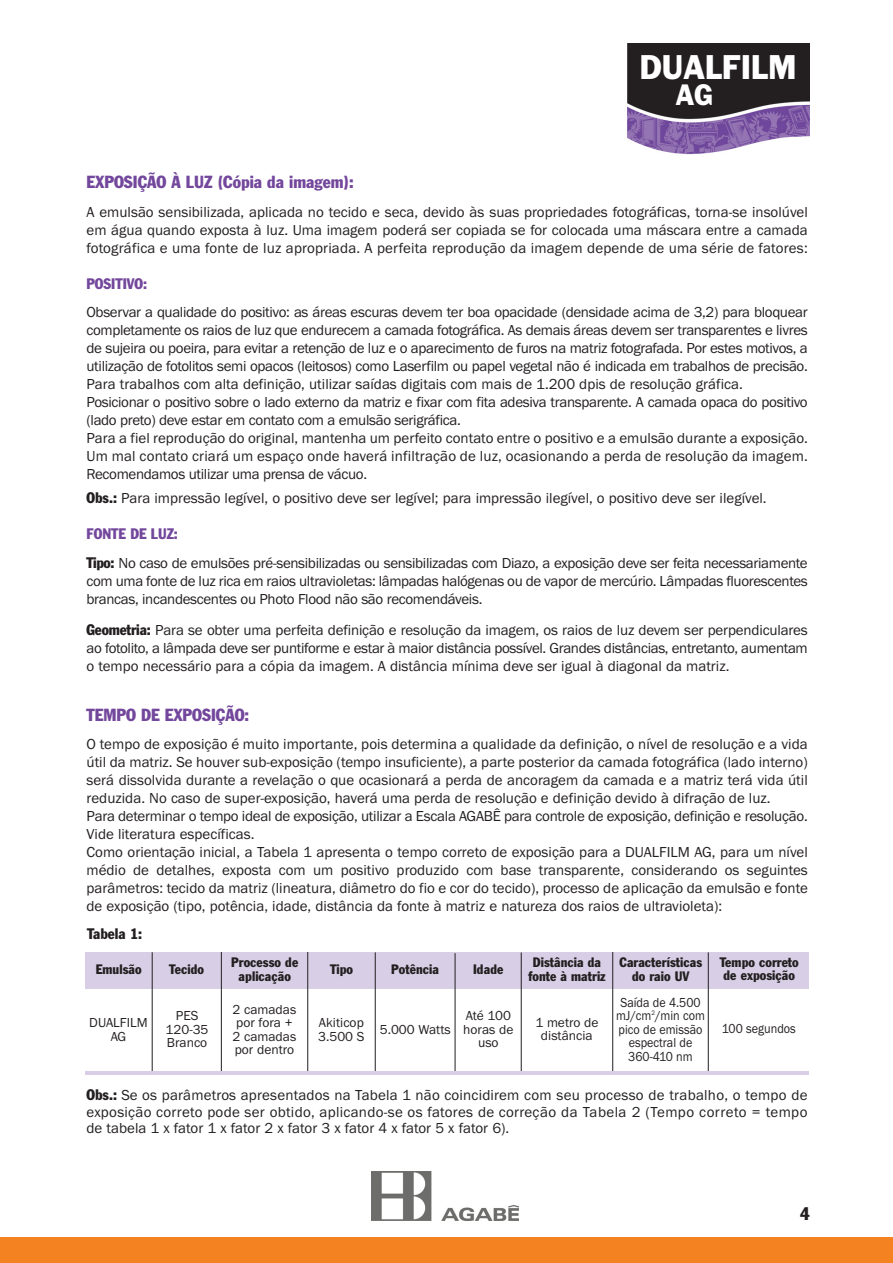
<style>
.page{position:relative;width:893px;height:1263px;background:#fff}
.page>*{position:absolute;margin:0;border:0;box-sizing:border-box;transform-origin:0 0}
.t1{font:31.65px "Franklin Gothic";letter-spacing:-.015em;color:#fff;scale:.9 1}
.t2{font:27.15px "Franklin Gothic";color:#fff;scale:.9 1}
.t3{font:condensed 18px "Franklin Gothic";color:#231f20}
.t4{font:condensed 17.25px "Franklin Gothic";color:#73479c}
.t5{font:15px/18px "Franklin Gothic";color:#231f20;text-align:justify}
.t6{font:15px/18px "Franklin Gothic";letter-spacing:-.025em;color:#231f20}
.t7{font:condensed 15px "Franklin Gothic";color:#73479c}
.t8{font:condensed 15px "Franklin Gothic";color:#231f20}
.t9{font:condensed 13.5px/13.5px "Franklin Gothic";letter-spacing:.005em;color:#231f20;text-align:center}
.t10{font:13.5px/13.5px "Franklin Gothic";color:#231f20;text-align:center}
.t11{font:13.5px/13.5px "Franklin Gothic";color:#231f20;text-align:center;scale:.9 1}
.s1{font-stretch:condensed}
.s2{font-stretch:condensed;color:#73479c}
</style>
<div class="page">
<img style="left:371px;top:1171px;width:147px;height:50px">
<div style="left:0;top:1237px;width:893px;height:26px;background:#f58220"></div>
<img style="left:627px;top:43px;width:182px;height:112px">
<div style="left:85px;top:952px;width:724px;height:36px;background:#d8cfe6"></div>
<hr style="left:152px;top:952px;width:1px;height:120px;background:#231f20">
<hr style="left:221px;top:952px;width:1px;height:119px;background:#231f20">
<hr style="left:307px;top:952px;width:1px;height:120px;background:#231f20">
<hr style="left:375px;top:952px;width:1px;height:119px;background:#231f20">
<hr style="left:455px;top:953px;width:1px;height:119px;background:#231f20">
<hr style="left:521px;top:952px;width:1px;height:119px;background:#231f20">
<hr style="left:612px;top:952px;width:1px;height:119px;background:#231f20">
<hr style="left:708px;top:952px;width:1px;height:119px;background:#231f20">
<hr style="left:85px;top:1071px;width:724px;height:3px;background:#d8cfe6">
<h1 class="t1" style="left:640px;top:56px;width:176px">DUALFILM</h1>
<h2 class="t2" style="left:676px;top:85px;width:43px">AG</h2>
<p class="t4" style="left:87px;top:176px;width:269px">EXPOSIÇÃO À LUZ (Cópia da imagem):</p>
<p class="t5" style="left:87px;top:204px;width:723px">A emulsão sensibilizada, aplicada no tecido e seca, devido às suas propriedades fotográficas, torna-se insolúvel em água quando exposta à luz. Uma imagem poderá ser copiada se for colocada uma máscara entre a camada fotográfica e uma fonte de luz apropriada. A perfeita reprodução da imagem depende de uma série de fatores:</p>
<p class="t7" style="left:87px;top:278px;width:62px">POSITIVO:</p>
<p class="t6" style="left:87px;top:304px;width:723px">Observar a qualidade do positivo: as áreas escuras devem ter boa opacidade (densidade acima de 3,2) para bloquear completamente os raios de luz que endurecem a camada fotográfica. As demais áreas devem ser transparentes e livres de sujeira ou poeira, para evitar a retenção de luz e o aparecimento de furos na matriz fotografada. Por estes motivos, a utilização de fotolitos semi opacos (leitosos) como Laserfilm ou papel vegetal não é indicada em trabalhos de precisão.<br>Para trabalhos com alta definição, utilizar saídas digitais com mais de 1.200 dpis de resolução gráfica.<br>Posicionar o positivo sobre o lado externo da matriz e fixar com fita adesiva transparente. A camada opaca do positivo (lado preto) deve estar em contato com a emulsão serigráfica.<br>Para a fiel reprodução do original, mantenha um perfeito contato entre o positivo e a emulsão durante a exposição.<br>Um mal contato criará um espaço onde haverá infiltração de luz, ocasionando a perda de resolução da imagem.<br>Recomendamos utilizar uma prensa de vácuo.</p>
<p class="t5" style="left:87px;top:490px;width:682px"><span class="s1">Obs.:</span> Para impressão legível, o positivo deve ser legível; para impressão ilegível, o positivo deve ser ilegível.</p>
<p class="t6" style="left:87px;top:521px;width:723px;line-height:28.5px"><span class="s2">FONTE DE LUZ:<br></span><span class="s1">Tipo:</span> No caso de emulsões pré-sensibilizadas ou sensibilizadas com Diazo, a exposição deve ser feita necessariamente</p>
<p class="t6" style="left:87px;top:573px;width:723px">com uma fonte de luz rica em raios ultravioletas: lâmpadas halógenas ou de vapor de mercúrio. Lâmpadas fluorescentes brancas, incandescentes ou Photo Flood não são recomendáveis.</p>
<p class="t5" style="left:87px;top:622px;width:723px"><span class="s1">Geometria:</span> Para se obter uma perfeita definição e resolução da imagem, os raios de luz devem ser perpendiculares ao fotolito, a lâmpada deve ser puntiforme e estar à maior distância possível. Grandes distâncias, entretanto, aumentam o tempo necessário para a cópia da imagem. A distância mínima deve ser igual à diagonal da matriz.</p>
<p class="t4" style="left:87px;top:708px;width:164px">TEMPO DE EXPOSIÇÃO:</p>
<p class="t5" style="left:87px;top:736px;width:723px;text-align:left">O tempo de exposição é muito importante, pois determina a qualidade da definição, o nível de resolução e a vida útil da matriz. Se houver sub-exposição (tempo insuficiente), a parte posterior da camada fotográfica (lado interno) será dissolvida durante a revelação o que ocasionará a perda de ancoragem da camada e a matriz terá vida útil reduzida. No caso de super-exposição, haverá uma perda de resolução e definição devido à difração de luz.<br>Para determinar o tempo ideal de exposição, utilizar a Escala AGABÊ para controle de exposição, definição e resolução.<br>Vide literatura específicas.<br>Como orientação inicial, a Tabela 1 apresenta o tempo correto de exposição para a DUALFILM AG, para um nível médio de detalhes, exposta com um positivo produzido com base transparente, considerando os seguintes parâmetros: tecido da matriz (lineatura, diâmetro do fio e cor do tecido), processo de aplicação da emulsão e fonte de exposição (tipo, potência, idade, distância da fonte à matriz e natureza dos raios de ultravioleta):</p>
<p class="t8" style="left:87px;top:929px;width:57px">Tabela 1:</p>
<p class="t9" style="left:96px;top:963px;width:47px">Emulsão</p>
<p class="t9" style="left:169px;top:963px;width:36px">Tecido</p>
<p class="t9" style="left:231px;top:956px;width:68px">Processo de aplicação</p>
<p class="t9" style="left:330px;top:963px;width:24px">Tipo</p>
<p class="t9" style="left:391px;top:963px;width:49px">Potência</p>
<p class="t9" style="left:473px;top:963px;width:32px">Idade</p>
<p class="t9" style="left:528px;top:956px;width:79px">Distância da fonte à matriz</p>
<p class="t9" style="left:619px;top:957px;width:84px">Características do raio UV</p>
<p class="t9" style="left:720px;top:956px;width:81px;text-align:left">Tempo correto de exposição</p>
<p class="t10" style="left:89px;top:1017px;width:60px">DUALFILM<br>AG</p>
<p class="t10" style="left:166px;top:1010px;width:44px">PES<br>120-35<br>Branco</p>
<p class="t10" style="left:232px;top:1003px;width:65px;text-align:left">2 camadas por fora +<br>2 camadas por dentro</p>
<p class="t11" style="left:616px;top:996px;width:100px">Saída de 4.500 mJ/cm<sup>2</sup>/min com pico de emissão espectral de<br>360-410 nm</p>
<p class="t10" style="left:463px;top:1010px;width:52px">Até 100 horas de uso</p>
<p class="t10" style="left:535px;top:1017px;width:65px">1 metro de distância</p>
<p class="t10" style="left:318px;top:1017px;width:48px;text-align:left">Akiticop<br>3.500 S</p>
<p class="t10" style="left:380px;top:1023px;width:73px">5.000 Watts</p>
<p class="t11" style="left:722px;top:1023px;width:84px">100 segundos</p>
<p class="t5" style="left:87px;top:1088px;width:722px;line-height:16.5px"><span class="s1">Obs.:</span> Se os parâmetros apresentados na Tabela 1 não coincidirem com seu processo de trabalho, o tempo de exposição correto pode ser obtido, aplicando-se os fatores de correção da Tabela 2 (Tempo correto = tempo de tabela 1 x fator 1 x fator 2 x fator 3 x fator 4 x fator 5 x fator 6).</p>
<p class="t3" style="left:800px;top:1207px;width:11px">4</p>
</div>
